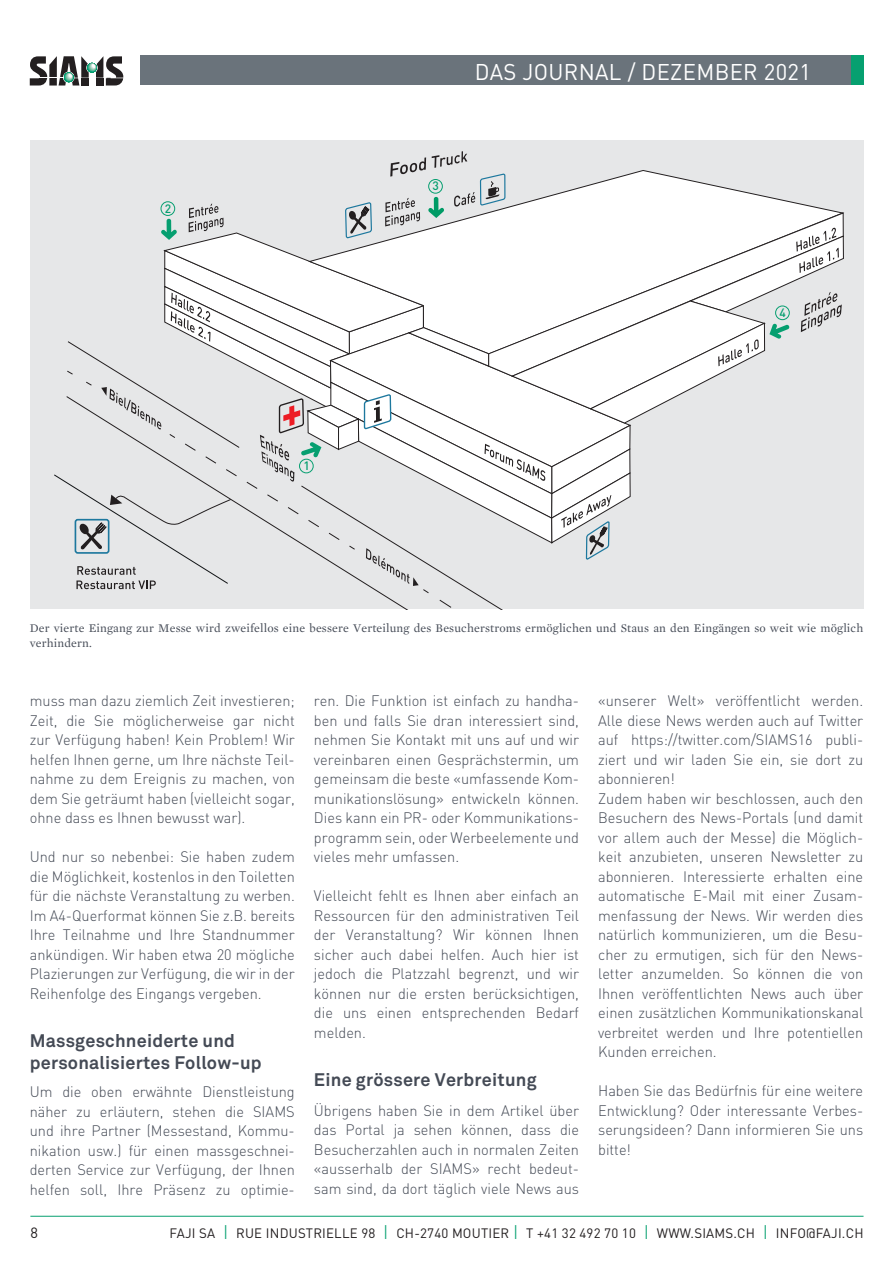
<style>
.page{position:relative;width:893px;height:1263px;background:#fff}
.page>*{position:absolute;margin:0;border:0;box-sizing:border-box;transform-origin:0 0}
.t1{font:22.5px "DIN";letter-spacing:.015em;color:#fff}
.t2{font:700 18px/22.5px "Akkurat";letter-spacing:.01em;color:#444a55}
.t3{font:300 15px/19.5px "DIN";color:#444a55;text-align:justify}
.t4{font:14.7px "DIN";color:#231f20}
.t5{font:13.5px "DIN";letter-spacing:.015em;color:#231f20}
.t6{font:12px/15px "Mercury Text G1 Roman";letter-spacing:.01em;color:#444a55}
.t7{font:500 12px "DIN";color:#069f70}
.s1{font-weight:300;font-size:19.5px;color:#06a070}
</style>
<div class="page">
<svg style="left:30px;top:56px;width:93px;height:30px"></svg>
<hr style="left:30px;top:78px;width:34px;height:1px;background:#fff">
<div style="left:140px;top:55px;width:723px;height:30px;background:#6a737b"></div>
<div style="left:851px;top:55px;width:12px;height:30px;background:#06a070"></div>
<div style="left:30px;top:141px;width:833px;height:468px;background:#e6e7e8"></div>
<svg style="left:54px;top:151px;width:790px;height:459px"></svg>
<div style="left:299px;top:459px;width:15px;height:14px;border:1px solid #069f70;border-radius:50%"></div>
<div style="left:775px;top:306px;width:15px;height:14px;border:1px solid #069f70;border-radius:50%"></div>
<hr style="left:30px;top:1216px;width:833px;height:1px;background:#06a070">
<p class="t7" style="left:165px;top:204px;width:8px">2</p>
<p class="t7" style="left:303px;top:461px;width:8px">1</p>
<h1 class="t1" style="left:475px;top:64px;width:338px">DAS JOURNAL / DEZEMBER 2021</h1>
<p class="t7" style="left:432px;top:182px;width:8px">3</p>
<p class="t7" style="left:779px;top:308px;width:8px">4</p>
<p class="t6" style="left:30px;top:621px;width:835px">Der vierte Eingang zur Messe wird zweifellos eine bessere Verteilung des Besucherstroms ermöglichen und Staus an den Eingängen so weit wie möglich verhindern.</p>
<p class="t3" style="left:30px;top:693px;width:267px">muss man dazu ziemlich Zeit investieren; Zeit, die Sie möglicherweise gar nicht zur Verfügung haben! Kein Problem! Wir helfen Ihnen gerne, um Ihre nächste Teil&shy;nahme zu dem Ereignis zu machen, von dem Sie geträumt haben (vielleicht sogar, ohne dass es Ihnen bewusst war).</p>
<p class="t3" style="left:30px;top:849px;width:267px">Und nur so nebenbei: Sie haben zudem die Möglichkeit, kostenlos in den Toiletten für die nächste Veranstaltung zu werben.<br>Im A4-Querformat können Sie z.B. bereits Ihre Teilnahme und Ihre Standnummer ankündigen. Wir haben etwa 20 mögliche Plazierungen zur Verfügung, die wir in der Reihenfolge des Eingangs vergeben.</p>
<p class="t2" style="left:30px;top:1031px;width:233px">Massgeschneiderte und personalisiertes Follow-up</p>
<p class="t3" style="left:30px;top:1084px;width:267px">Um die oben erwähnte Dienstleistung näher zu erläutern, stehen die SIAMS und ihre Partner (Messestand, Kommu&shy;nikation usw.) für einen massgeschnei&shy;derten Service zur Verfügung, der Ihnen helfen soll, Ihre Präsenz zu optimie-</p>
<p class="t3" style="left:314px;top:693px;width:267px">ren. Die Funktion ist einfach zu handha&shy;ben und falls Sie dran interessiert sind, nehmen Sie Kontakt mit uns auf und wir vereinbaren einen Gesprächstermin, um gemeinsam die beste «umfassende Kom&shy;munikationslösung» entwickeln können.<br>Dies kann ein PR- oder Kommunikations&shy;programm sein, oder Werbeelemente und vieles mehr umfassen.</p>
<p class="t3" style="left:314px;top:888px;width:267px">Vielleicht fehlt es Ihnen aber einfach an Ressourcen für den administrativen Teil der Veranstaltung? Wir können Ihnen sicher auch dabei helfen. Auch hier ist jedoch die Platzzahl begrenzt, und wir können nur die ersten berücksichtigen, die uns einen entsprechenden Bedarf melden.</p>
<p class="t2" style="left:314px;top:1070px;width:224px">Eine grössere Verbreitung</p>
<p class="t3" style="left:314px;top:1102px;width:267px">Übrigens haben Sie in dem Artikel über das Portal ja sehen können, dass die Besucherzahlen auch in normalen Zeiten «ausserhalb der SIAMS» recht bedeut&shy;sam sind, da dort täglich viele News aus</p>
<p class="t3" style="left:598px;top:693px;width:267px;text-align:left">«unserer Welt» veröffentlicht werden.<br>Alle diese News werden auch auf Twitter auf https://twitter.com/SIAMS16 publi&shy;ziert und wir laden Sie ein, sie dort zu abonnieren!<br>Zudem haben wir beschlossen, auch den Besuchern des News-Portals (und damit vor allem auch der Messe) die Möglich&shy;keit anzubieten, unseren Newsletter zu abonnieren. Interessierte erhalten eine automatische E-Mail mit einer Zusam&shy;menfassung der News. Wir werden dies natürlich kommunizieren, um die Besu&shy;cher zu ermutigen, sich für den News&shy;letter anzumelden. So können die von Ihnen veröffentlichten News auch über einen zusätzlichen Kommunikationskanal verbreitet werden und Ihre potentiellen Kunden erreichen.</p>
<p class="t3" style="left:598px;top:1083px;width:267px">Haben Sie das Bedürfnis für eine weitere Entwicklung? Oder interessante Verbes&shy;serungsideen? Dann informieren Sie uns bitte!</p>
<p class="t4" style="left:30px;top:1227px;width:9px">8</p>
<p class="t5" style="left:170px;top:1228px;width:695px">FAJI SA <span class="s1">I</span> RUE INDUSTRIELLE 98 <span class="s1">I</span> CH-2740 MOUTIER <span class="s1">I</span> T +41 32 492 70 10 <span class="s1">I</span> WWW.SIAMS.CH <span class="s1">I</span> INFO@FAJI.CH</p>
</div>
